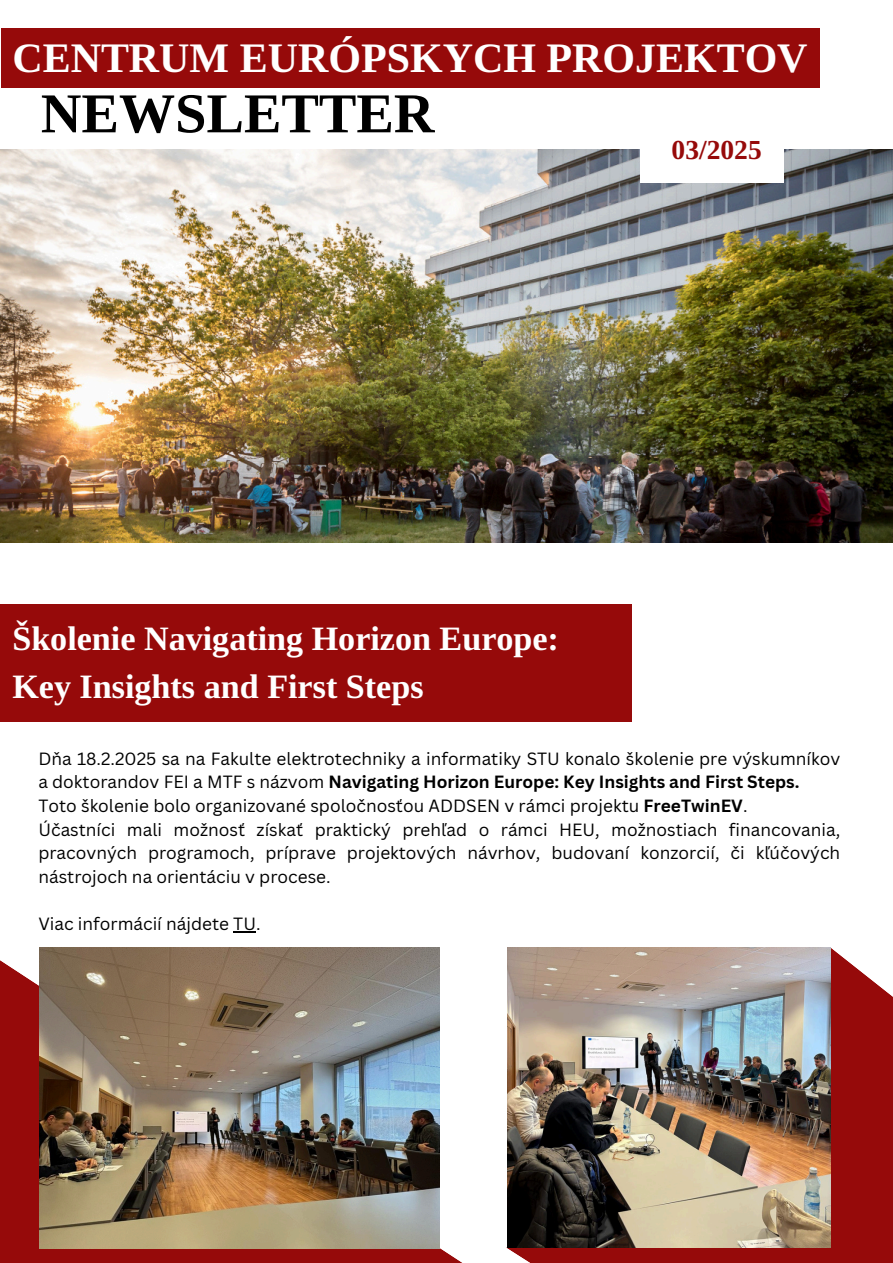
<style>
.page{position:relative;width:893px;height:1263px;background:#fff}
.page>*{position:absolute;margin:0;border:0;box-sizing:border-box;transform-origin:0 0}
.t1{font:700 56.25px "Libra Serif Modern";color:#000}
.t2{font:700 42px "Libra Serif Modern";color:#fff}
.t3{font:700 34.12px/48.4px "Libra Serif Modern";color:#fff}
.t4{font:700 27.53px "Libra Serif Modern";color:#960a0a}
.t5{font:17.25px/23.6px "Canva Sans";color:#000}
.s1{font-weight:700}
</style>
<div class="page">
<img style="left:0;top:149px;width:893px;height:394px">
<div style="left:0;top:603px;width:631px;height:118px;background:#960a0a"></div>
<div style="left:640px;top:117px;width:144px;height:66px;background:#fff"></div>
<svg style="left:0;top:956px;width:462px;height:307px;fill:#960a0a"></svg>
<svg style="left:506px;top:1247px;width:125px;height:16px;background:#a02222"></svg>
<svg style="left:631px;top:947px;width:262px;height:316px;background:#9d1c1c"></svg>
<img style="left:39px;top:947px;width:400px;height:301px">
<img style="left:507px;top:947px;width:323px;height:301px">
<hr style="left:233px;top:931px;width:23px;height:2px;background:#000">
<div style="left:1px;top:28px;width:818px;height:60px;background:#960a0a"></div>
<p class="t2" style="left:12px;top:34px;width:796px">CENTRUM EURÓPSKYCH PROJEKTOV</p>
<p class="t1" style="left:41px;top:81px;width:395px">NEWSLETTER</p>
<p class="t4" style="left:671px;top:134px;width:92px">03/2025</p>
<h2 class="t3" style="left:12px;top:614px;width:548px">Školenie Navigating Horizon Europe:<br>Key Insights and First Steps</h2>
<h1 class="t5" style="left:38px;top:746px;width:803px">Dňa 18.2.2025 sa na Fakulte elektrotechniky a informatiky STU konalo školenie pre výskumníkov a doktorandov FEI a MTF s názvom <span class="s1">Navigating Horizon Europe: Key Insights and First Steps.</span></h1>
<h4 class="t5" style="left:38px;top:793px;width:710px">Toto školenie bolo organizované spoločnosťou ADDSEN v rámci projektu <span class="s1">FreeTwinEV</span>.</h4>
<p class="t5" style="left:38px;top:817px;width:803px;text-align:justify">Účastníci mali možnosť získať praktický prehľad o rámci HEU, možnostiach financovania, pracovných programoch, príprave projektových návrhov, budovaní konzorcií, či kľúčových nástrojoch na orientáciu v procese.</p>
<h3 class="t5" style="left:38px;top:912px;width:224px">Viac informácií nájdete TU.</h3>
</div>
